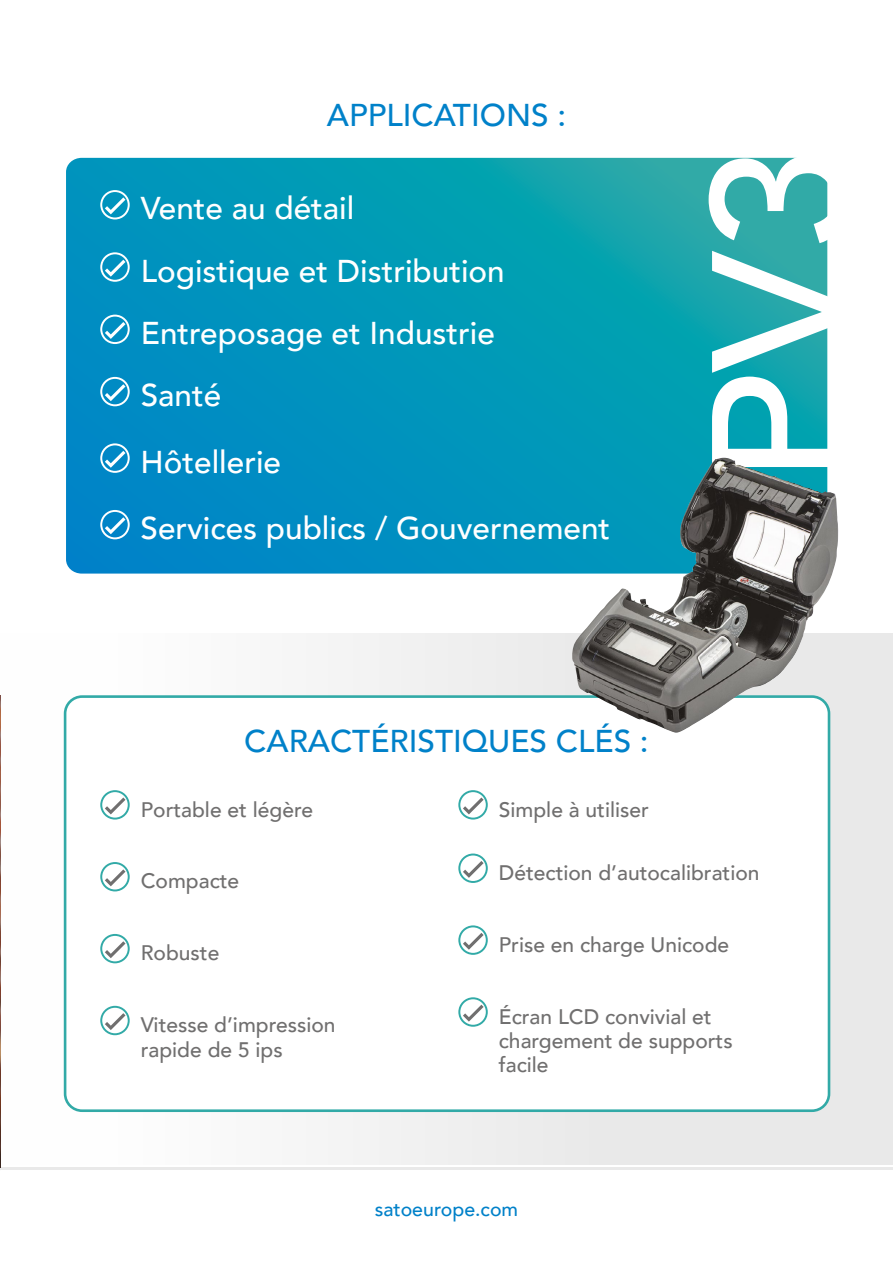
<style>
.page{position:relative;width:893px;height:1263px;background:#fff}
.page>*{position:absolute;margin:0;border:0;box-sizing:border-box;transform-origin:0 0}
.t1{font:500 190.05px "Avenir";color:#fff}
.t2{font:500 31.5px/62.2px "Avenir";color:#fff}
.t3{font:500 31.5px "Avenir";color:#0081c9}
.t4{font:500 21px/24px "Avenir";color:#706f6f}
.t5{font:500 19.5px "Avenir";color:#0081c9}
</style>
<div class="page">
<div style="left:0;top:634px;width:893px;height:531px;background:#f3f3f3"></div>
<div style="left:65px;top:697px;width:764px;height:414px;background:#fff;border-radius:17px"></div>
<div style="left:64px;top:695px;width:766px;height:417px;border:3px solid #32aaa7;border-radius:17px"></div>
<hr style="left:0;top:1168px;width:893px;height:2px;background:#e9e9e9">
<svg style="left:67px;top:159px;width:759px;height:413px;background:#0698b8"></svg>
<div style="left:63px;top:155px;width:767px;height:421px;border:3px solid #fff;border-radius:16px"></div>
<svg style="left:100px;top:190px;width:30px;height:29px"></svg>
<svg style="left:100px;top:252px;width:30px;height:30px"></svg>
<svg style="left:100px;top:315px;width:30px;height:29px"></svg>
<svg style="left:100px;top:377px;width:30px;height:29px"></svg>
<svg style="left:100px;top:443px;width:30px;height:30px"></svg>
<svg style="left:100px;top:510px;width:30px;height:29px"></svg>
<svg style="left:100px;top:790px;width:30px;height:29px"></svg>
<svg style="left:100px;top:862px;width:30px;height:29px"></svg>
<svg style="left:100px;top:934px;width:30px;height:29px"></svg>
<svg style="left:100px;top:1006px;width:30px;height:29px"></svg>
<svg style="left:458px;top:790px;width:30px;height:29px"></svg>
<svg style="left:458px;top:853px;width:30px;height:30px"></svg>
<svg style="left:458px;top:925px;width:30px;height:30px"></svg>
<svg style="left:458px;top:997px;width:30px;height:30px"></svg>
<img style="left:571px;top:458px;width:268px;height:276px">
<img style="left:0;top:695px;width:1px;height:473px">
<h2 class="t3" style="left:327px;top:88px;width:241px">APPLICATIONS :</h2>
<h2 class="t2" style="left:141px;top:176px;width:365px">Vente au détail<br>Logistique et Distribution<br>Entreposage et Industrie<br>Santé</h2>
<h2 class="t2" style="left:141px;top:427px;width:471px;line-height:66.4px">Hôtellerie<br>Services publics / Gouvernement</h2>
<h1 class="t1" style="left:616px;top:484px;width:340px;rotate:-90deg">PV3</h1>
<h2 class="t3" style="left:244px;top:713px;width:406px">CARACTÉRISTIQUES CLÉS :</h2>
<p class="t4" style="left:141px;top:796px;width:174px">Portable et légère</p>
<p class="t4" style="left:499px;top:796px;width:152px">Simple à utiliser</p>
<p class="t4" style="left:141px;top:868px;width:100px">Compacte</p>
<p class="t4" style="left:141px;top:940px;width:80px">Robuste</p>
<p class="t4" style="left:141px;top:1011px;width:196px;line-height:25.2px">Vitesse d’impression rapide de 5 ips</p>
<p class="t4" style="left:499px;top:859px;width:262px">Détection d’autocalibration</p>
<p class="t4" style="left:499px;top:931px;width:232px">Prise en charge Unicode</p>
<p class="t4" style="left:499px;top:1003px;width:235px">Écran LCD convivial et chargement de supports facile</p>
<p class="t5" style="left:375px;top:1192px;width:145px">satoeurope.com</p>
</div>
